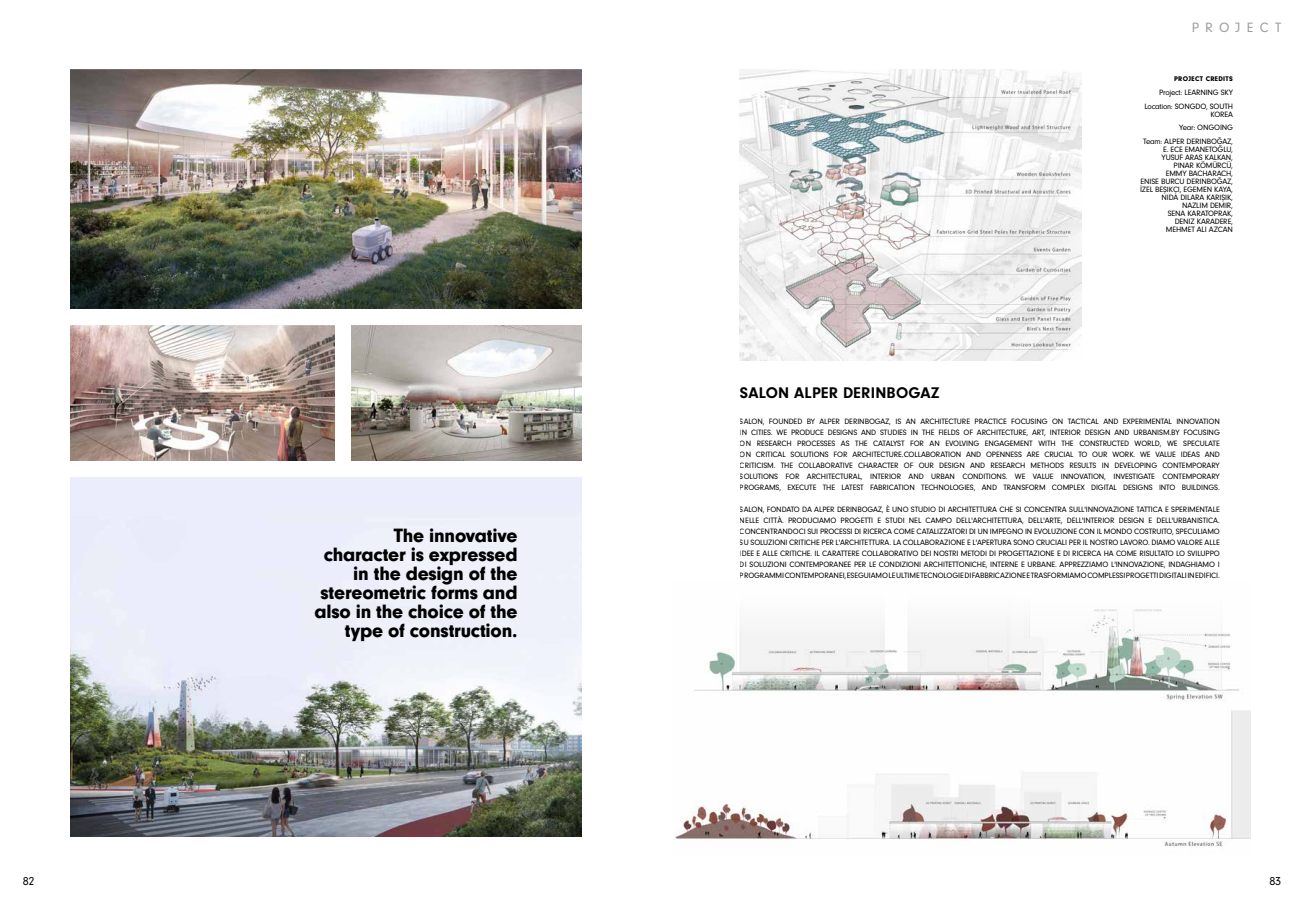
<style>
.page{position:relative;width:1304px;height:908px;background:#fff}
.page>*{position:absolute;margin:0;border:0;box-sizing:border-box;transform-origin:0 0}
.t1{font:900 20px/19px "Neuzeit Grotesk TOT";letter-spacing:-.01em;color:#000;text-align:right}
.t2{font:700 16px "Neuzeit Grotesk TOT";letter-spacing:.015em;color:#000}
.t3{font:14px "Neuzeit Grotesk TOT";letter-spacing:.45em;color:#9d9d9c}
.t4{font:12px "Neuzeit Grotesk TOT";color:#000}
.t5{font:8px/11px "Neuzeit Grotesk TOT";letter-spacing:-.015em;color:#000;text-align:right}
.t6{font:900 7px "Neuzeit Grotesk TOT";letter-spacing:.045em;color:#000}
</style>
<div class="page">
<img style="left:740px;top:70px;width:342px;height:290px">
<img style="left:71px;top:70px;width:510px;height:238px">
<img style="left:71px;top:325px;width:263px;height:135px">
<img style="left:351px;top:325px;width:230px;height:135px">
<img style="left:675px;top:609px;width:575px;height:238px">
<img style="left:71px;top:477px;width:510px;height:359px">
<h3 class="t3" style="left:1191px;top:20px;width:91px">PROJECT</h3>
<h1 class="t1" style="left:314px;top:525px;width:205px">The innovative character is expressed in the design of the stereometric forms and also in the choice of the type of construction.</h1>
<p class="t6" style="left:1174px;top:75px;width:61px">PROJECT CREDITS</p>
<p class="t5" style="left:1144px;top:85px;width:90px;line-height:13.7px">Project: LEARNING SKY<br>Location: SONGDO, SOUTH</p>
<p class="t5" style="left:1143px;top:107px;width:91px;line-height:13.7px">KOREA<br>Year: ONGOING<br>Team: ALPER DERINBOĞAZ,</p>
<p class="t5" style="left:1140px;top:145px;width:94px;line-height:8px">E. ECE EMANETOĞLU,<br>YUSUF ARAS KALKAN,<br>PINAR KÖMÜRCÜ,<br>EMMY BACHARACH,<br>ENISE BURCU DERINBOĞAZ,<br>İZEL BEŞIKÇI, EGEMEN KAYA,<br>NIDA DILARA KARIŞIK,<br>NAZLIM DEMIR,<br>SENA KARATOPRAK,<br>DENIZ KARADERE,<br>MEHMET ALI AZCAN</p>
<h2 class="t2" style="left:740px;top:383px;width:201px">SALON ALPER DERINBOGAZ</h2>
<p class="t5" style="left:740px;top:415px;width:481px;text-align:justify">SALON, FOUNDED BY ALPER DERINBOGAZ, IS AN ARCHITECTURE PRACTICE FOCUSING ON TACTICAL AND EXPERIMENTAL INNOVATION IN CITIES. WE PRODUCE DESIGNS AND STUDIES IN THE FIELDS OF ARCHITECTURE, ART, INTERIOR DESIGN AND URBANISM.BY FOCUSING ON RESEARCH PROCESSES AS THE CATALYST FOR AN EVOLVING ENGAGEMENT WITH THE CONSTRUCTED WORLD, WE SPECULATE ON CRITICAL SOLUTIONS FOR ARCHITECTURE.COLLABORATION AND OPENNESS ARE CRUCIAL TO OUR WORK. WE VALUE IDEAS AND CRITICISM. THE COLLABORATIVE CHARACTER OF OUR DESIGN AND RESEARCH METHODS RESULTS IN DEVELOPING CONTEMPORARY SOLUTIONS FOR ARCHITECTURAL, INTERIOR AND URBAN CONDITIONS. WE VALUE INNOVATION, INVESTIGATE CONTEMPORARY PROGRAMS, EXECUTE THE LATEST FABRICATION TECHNOLOGIES, AND TRANSFORM COMPLEX DIGITAL DESIGNS INTO BUILDINGS.</p>
<p class="t5" style="left:740px;top:503px;width:481px;text-align:justify">SALON, FONDATO DA ALPER DERINBOGAZ, È UNO STUDIO DI ARCHITETTURA CHE SI CONCENTRA SULL'INNOVAZIONE TATTICA E SPERIMENTALE NELLE CITTÀ. PRODUCIAMO PROGETTI E STUDI NEL CAMPO DELL'ARCHITETTURA, DELL'ARTE, DELL'INTERIOR DESIGN E DELL'URBANISTICA.<br>CONCENTRANDOCI SUI PROCESSI DI RICERCA COME CATALIZZATORI DI UN IMPEGNO IN EVOLUZIONE CON IL MONDO COSTRUITO, SPECULIAMO SU SOLUZIONI CRITICHE PER L'ARCHITETTURA. LA COLLABORAZIONE E L'APERTURA SONO CRUCIALI PER IL NOSTRO LAVORO. DIAMO VALORE ALLE IDEE E ALLE CRITICHE. IL CARATTERE COLLABORATIVO DEI NOSTRI METODI DI PROGETTAZIONE E DI RICERCA HA COME RISULTATO LO SVILUPPO DI SOLUZIONI CONTEMPORANEE PER LE CONDIZIONI ARCHITETTONICHE, INTERNE E URBANE. APPREZZIAMO L'INNOVAZIONE, INDAGHIAMO I PROGRAMMI CONTEMPORANEI, ESEGUIAMO LE ULTIME TECNOLOGIE DI FABBRICAZIONE E TRASFORMIAMO COMPLESSI PROGETTI DIGITALI IN EDIFICI.</p>
<h3 class="t4" style="left:23px;top:874px;width:13px">82</h3>
<h3 class="t4" style="left:1269px;top:874px;width:13px">83</h3>
</div>
